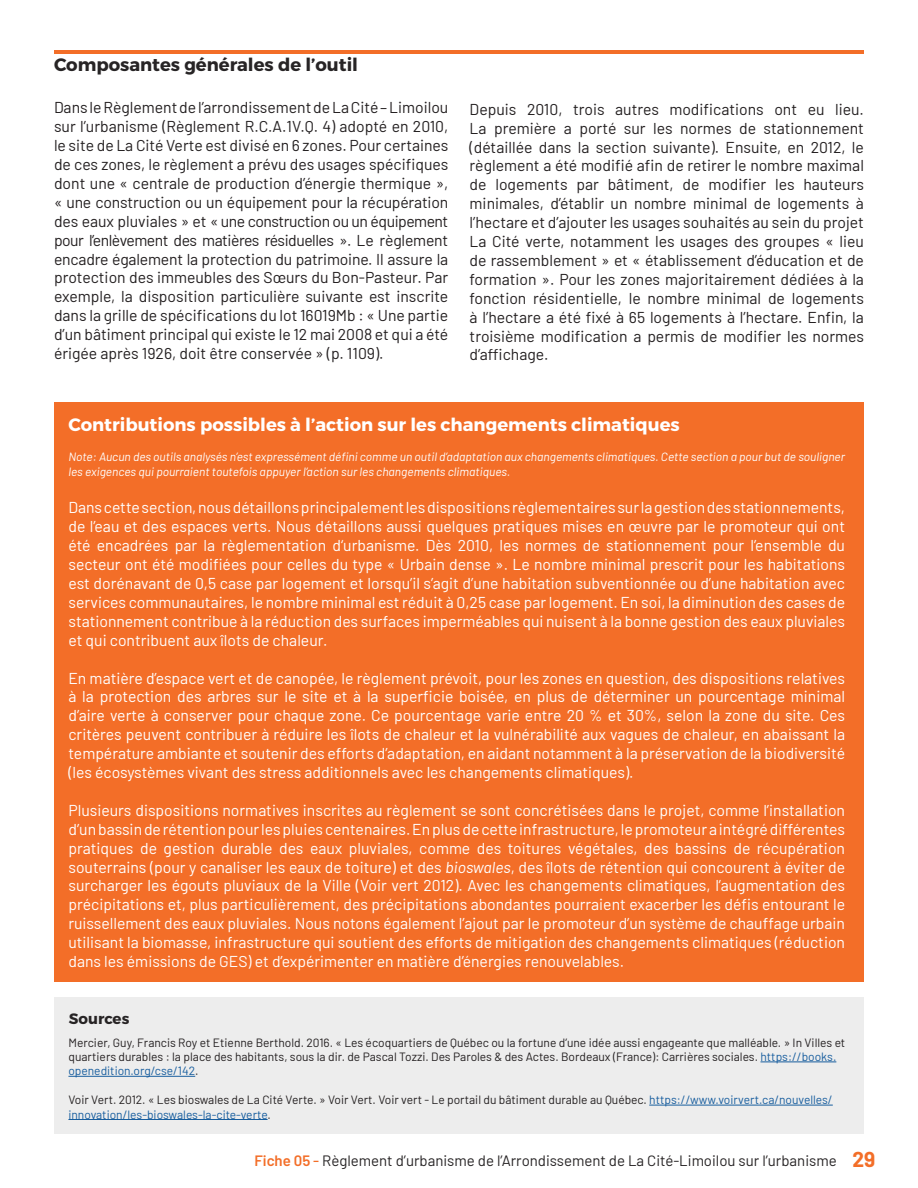
<style>
.page{position:relative;width:918px;height:1188px;background:#fff}
.page>*{position:absolute;margin:0;border:0;box-sizing:border-box;transform-origin:0 0}
._1_Titre_de_l_outil{font:700 21px "Barlow";color:#f36e28}
.Sous-titre_fiche_bla{font:700 18px "Montserrat";color:#fff}
.Sous-titre_fiche{font:700 18px "Montserrat";color:#272425}
._1_Titre_de_l_outil-2{font:15.75px/18.9px "Barlow";color:#fff;text-align:justify}
._1_Titre_de_l_outil-3{font:15.75px/18.9px "Barlow";color:#231f20;text-align:justify}
._1_Titre_de_l_outil-4{font:15px "Barlow";color:#272425}
.Sous-titre_fiche-2{font:700 15px "Montserrat";color:#272425}
.Style_de_paragraphe{font:12px/14.4px "Barlow";color:#231f20}
._1_Titre_de_l_outil-5{font:italic 12px/14.4px "Barlow";color:#fff}
.s1{font-style:italic}
.s2{color:#175d9e}
.s3{font-weight:600;color:#f36e28}
.s4{font-weight:500;color:#f36e28}
</style>
<div class="page">
<div style="left:54px;top:402px;width:810px;height:580px;background:#f36e28"></div>
<div style="left:54px;top:997px;width:810px;height:137px;background:#ededed"></div>
<hr style="left:760px;top:1062px;width:76px;height:1px;background:#175d9e">
<hr style="left:68px;top:1076px;width:127px;height:1px;background:#175d9e">
<hr style="left:649px;top:1105px;width:184px;height:1px;background:#175d9e">
<hr style="left:68px;top:1119px;width:200px;height:1px;background:#175d9e">
<hr style="left:54px;top:50px;width:810px;height:4px;background:#f36e28">
<p class="Sous-titre_fiche" style="left:54px;top:54px;width:306px">Composantes générales de l’outil</p>
<p class="_1_Titre_de_l_outil-3" style="left:54px;top:97px;width:396px">Dans le Règlement de l’arrondissement de La Cité – Limoilou sur l’urbanisme (Règlement R.C.A.1V.Q. 4) adopté en 2010, le site de La Cité Verte est divisé en 6 zones. Pour certaines de ces zones, le règlement a prévu des usages spécifiques dont une « centrale de production d’énergie thermique », « une construction ou un équipement pour la récupération des eaux pluviales » et « une construction ou un équipement pour l’enlèvement des matières résiduelles ». Le règlement encadre également la protection du patrimoine. Il assure la protection des immeubles des Sœurs du Bon-Pasteur. Par exemple, la disposition particulière suivante est inscrite dans la grille de spécifications du lot 16019Mb : « Une partie d’un bâtiment principal qui existe le 12 mai 2008 et qui a été érigée après 1926, doit être conservée » (p. 1109).</p>
<p class="_1_Titre_de_l_outil-3" style="left:470px;top:98px;width:396px">Depuis 2010, trois autres modifications ont eu lieu.<br>La première a porté sur les normes de stationnement (détaillée dans la section suivante). Ensuite, en 2012, le règlement a été modifié afin de retirer le nombre maximal de logements par bâtiment, de modifier les hauteurs minimales, d’établir un nombre minimal de logements à l’hectare et d’ajouter les usages souhaités au sein du projet La Cité verte, notamment les usages des groupes « lieu de rassemblement » et « établissement d’éducation et de formation ». Pour les zones majoritairement dédiées à la fonction résidentielle, le nombre minimal de logements à l’hectare a été fixé à 65 logements à l’hectare. Enfin, la troisième modification a permis de modifier les normes d’affichage.</p>
<p class="Sous-titre_fiche_bla" style="left:68px;top:414px;width:613px">Contributions possibles à l’action sur les changements climatiques</p>
<p class="_1_Titre_de_l_outil-5" style="left:68px;top:449px;width:778px">Note: Aucun des outils analysés n’est expressément défini comme un outil d’adaptation aux changements climatiques. Cette section a pour but de souligner les exigences qui pourraient toutefois appuyer l’action sur les changements climatiques.</p>
<p class="_1_Titre_de_l_outil-2" style="left:68px;top:497px;width:778px">Dans cette section, nous détaillons principalement les dispositions règlementaires sur la gestion des stationnements, de l’eau et des espaces verts. Nous détaillons aussi quelques pratiques mises en œuvre par le promoteur qui ont été encadrées par la règlementation d‘urbanisme. Dès 2010, les normes de stationnement pour l’ensemble du secteur ont été modifiées pour celles du type « Urbain dense ». Le nombre minimal prescrit pour les habitations est dorénavant de 0,5 case par logement et lorsqu’il s’agit d’une habitation subventionnée ou d’une habitation avec services communautaires, le nombre minimal est réduit à 0,25 case par logement. En soi, la diminution des cases de stationnement contribue à la réduction des surfaces imperméables qui nuisent à la bonne gestion des eaux pluviales et qui contribuent aux îlots de chaleur.</p>
<p class="_1_Titre_de_l_outil-2" style="left:68px;top:667px;width:778px">En matière d’espace vert et de canopée, le règlement prévoit, pour les zones en question, des dispositions relatives à la protection des arbres sur le site et à la superficie boisée, en plus de déterminer un pourcentage minimal d’aire verte à conserver pour chaque zone. Ce pourcentage varie entre 20 % et 30%, selon la zone du site. Ces critères peuvent contribuer à réduire les îlots de chaleur et la vulnérabilité aux vagues de chaleur, en abaissant la température ambiante et soutenir des efforts d’adaptation, en aidant notamment à la préservation de la biodiversité (les écosystèmes vivant des stress additionnels avec les changements climatiques).</p>
<p class="_1_Titre_de_l_outil-2" style="left:68px;top:800px;width:778px">Plusieurs dispositions normatives inscrites au règlement se sont concrétisées dans le projet, comme l’installation d’un bassin de rétention pour les pluies centenaires. En plus de cette infrastructure, le promoteur a intégré différentes pratiques de gestion durable des eaux pluviales, comme des toitures végétales, des bassins de récupération souterrains (pour y canaliser les eaux de toiture) et des <span class="s1">bioswales</span>, des îlots de rétention qui concourent à éviter de surcharger les égouts pluviaux de la Ville (Voir vert 2012). Avec les changements climatiques, l’augmentation des précipitations et, plus particulièrement, des précipitations abondantes pourraient exacerber les défis entourant le ruissellement des eaux pluviales. Nous notons également l’ajout par le promoteur d’un système de chauffage urbain utilisant la biomasse, infrastructure qui soutient des efforts de mitigation des changements climatiques (réduction dans les émissions de GES) et d’expérimenter en matière d’énergies renouvelables.</p>
<p class="Sous-titre_fiche-2" style="left:69px;top:1009px;width:62px">Sources</p>
<p class="Style_de_paragraphe" style="left:68px;top:1034px;width:778px">Mercier, Guy, Francis Roy et Etienne Berthold. 2016. « Les écoquartiers de Québec ou la fortune d’une idée aussi engageante que malléable. » In Villes et quartiers durables : la place des habitants, sous la dir. de Pascal Tozzi. Des Paroles &amp; des Actes. Bordeaux (France): Carrières sociales. <span class="s2">https://books. openedition.org/cse/142</span>.</p>
<p class="Style_de_paragraphe" style="left:68px;top:1092px;width:766px">Voir Vert. 2012. « Les bioswales de La Cité Verte. » Voir Vert. Voir vert - Le portail du bâtiment durable au Québec. <span class="s2">https://www.voirvert.ca/nouvelles/ innovation/les-bioswales-la-cite-verte</span>.</p>
<p class="_1_Titre_de_l_outil-4" style="left:254px;top:1149px;width:584px"><span class="s3">Fiche 05</span> <span class="s4">-</span> Règlement d’urbanisme de l’Arrondissement de La Cité-Limoilou sur l’urbanisme</p>
<p class="_1_Titre_de_l_outil" style="left:853px;top:1144px;width:24px">29</p>
</div>
